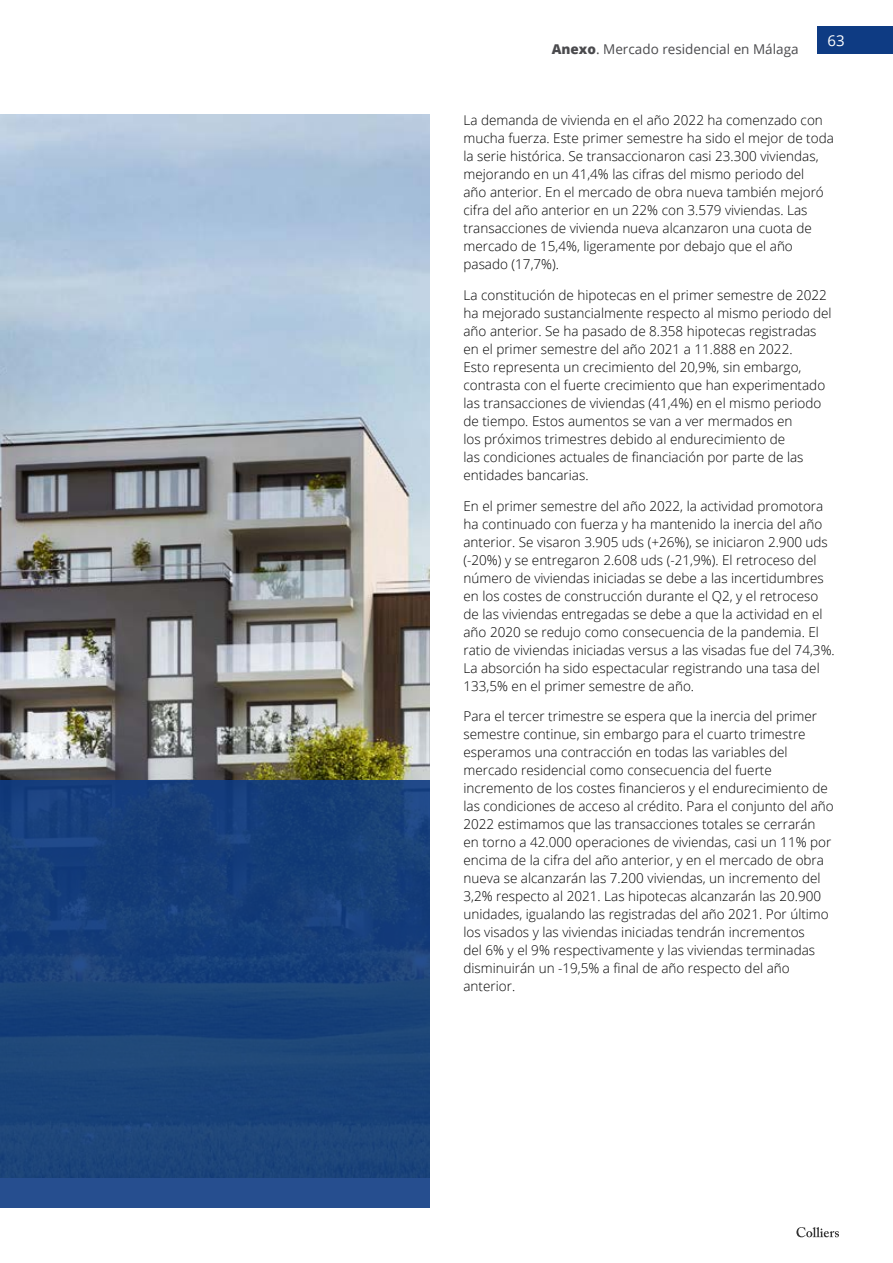
<style>
.page{position:relative;width:893px;height:1263px;background:#fff}
.page>*{position:absolute;margin:0;border:0;box-sizing:border-box;transform-origin:0 0}
.t1{font:15px "Open Sans";color:#fff}
.t2{font:300 13.5px/18px "Open Sans";color:#000}
.t3{font:13.5px "Open Sans";color:#4a4a4d}
.s1{font-weight:800}
</style>
<div class="page">
<div style="left:817px;top:26px;width:76px;height:28px;background:#0e3b83"></div>
<svg style="left:796px;top:1227px;width:43px;height:10px"></svg>
<img style="left:0;top:115px;width:429px;height:665px">
<svg style="left:0;top:780px;width:429px;height:428px;background:#19417a"></svg>
<p class="t3" style="left:552px;top:40px;width:248px"><span class="s1">Anexo</span>. Mercado residencial en Málaga</p>
<p class="t1" style="left:828px;top:30px;width:19px">63</p>
<p class="t2" style="left:463px;top:111px;width:372px">La demanda de vivienda en el año 2022 ha comenzado con mucha fuerza. Este primer semestre ha sido el mejor de toda la serie histórica. Se transaccionaron casi 23.300 viviendas, mejorando en un 41,4% las cifras del mismo periodo del<br>año anterior. En el mercado de obra nueva también mejoró cifra del año anterior en un 22% con 3.579 viviendas. Las transacciones de vivienda nueva alcanzaron una cuota de mercado de 15,4%, ligeramente por debajo que el año pasado (17,7%).</p>
<p class="t2" style="left:463px;top:286px;width:370px">La constitución de hipotecas en el primer semestre de 2022 ha mejorado sustancialmente respecto al mismo periodo del año anterior. Se ha pasado de 8.358 hipotecas registradas en el primer semestre del año 2021 a 11.888 en 2022.<br>Esto representa un crecimiento del 20,9%, sin embargo, contrasta con el fuerte crecimiento que han experimentado las transacciones de viviendas (41,4%) en el mismo periodo de tiempo. Estos aumentos se van a ver mermados en<br>los próximos trimestres debido al endurecimiento de<br>las condiciones actuales de financiación por parte de las entidades bancarias.</p>
<p class="t2" style="left:463px;top:496px;width:373px">En el primer semestre del año 2022, la actividad promotora ha continuado con fuerza y ha mantenido la inercia del año anterior. Se visaron 3.905 uds (+26%), se iniciaron 2.900 uds (-20%) y se entregaron 2.608 uds (-21,9%). El retroceso del número de viviendas iniciadas se debe a las incertidumbres en los costes de construcción durante el Q2, y el retroceso de las viviendas entregadas se debe a que la actividad en el año 2020 se redujo como consecuencia de la pandemia. El ratio de viviendas iniciadas versus a las visadas fue del 74,3%.<br>La absorción ha sido espectacular registrando una tasa del 133,5% en el primer semestre de año.</p>
<p class="t2" style="left:463px;top:707px;width:372px">Para el tercer trimestre se espera que la inercia del primer semestre continue, sin embargo para el cuarto trimestre esperamos una contracción en todas las variables del mercado residencial como consecuencia del fuerte incremento de los costes financieros y el endurecimiento de las condiciones de acceso al crédito. Para el conjunto del año 2022 estimamos que las transacciones totales se cerrarán en torno a 42.000 operaciones de viviendas, casi un 11% por encima de la cifra del año anterior, y en el mercado de obra nueva se alcanzarán las 7.200 viviendas, un incremento del 3,2% respecto al 2021. Las hipotecas alcanzarán las 20.900 unidades, igualando las registradas del año 2021. Por último los visados y las viviendas iniciadas tendrán incrementos<br>del 6% y el 9% respectivamente y las viviendas terminadas disminuirán un -19,5% a final de año respecto del año anterior.</p>
</div>
